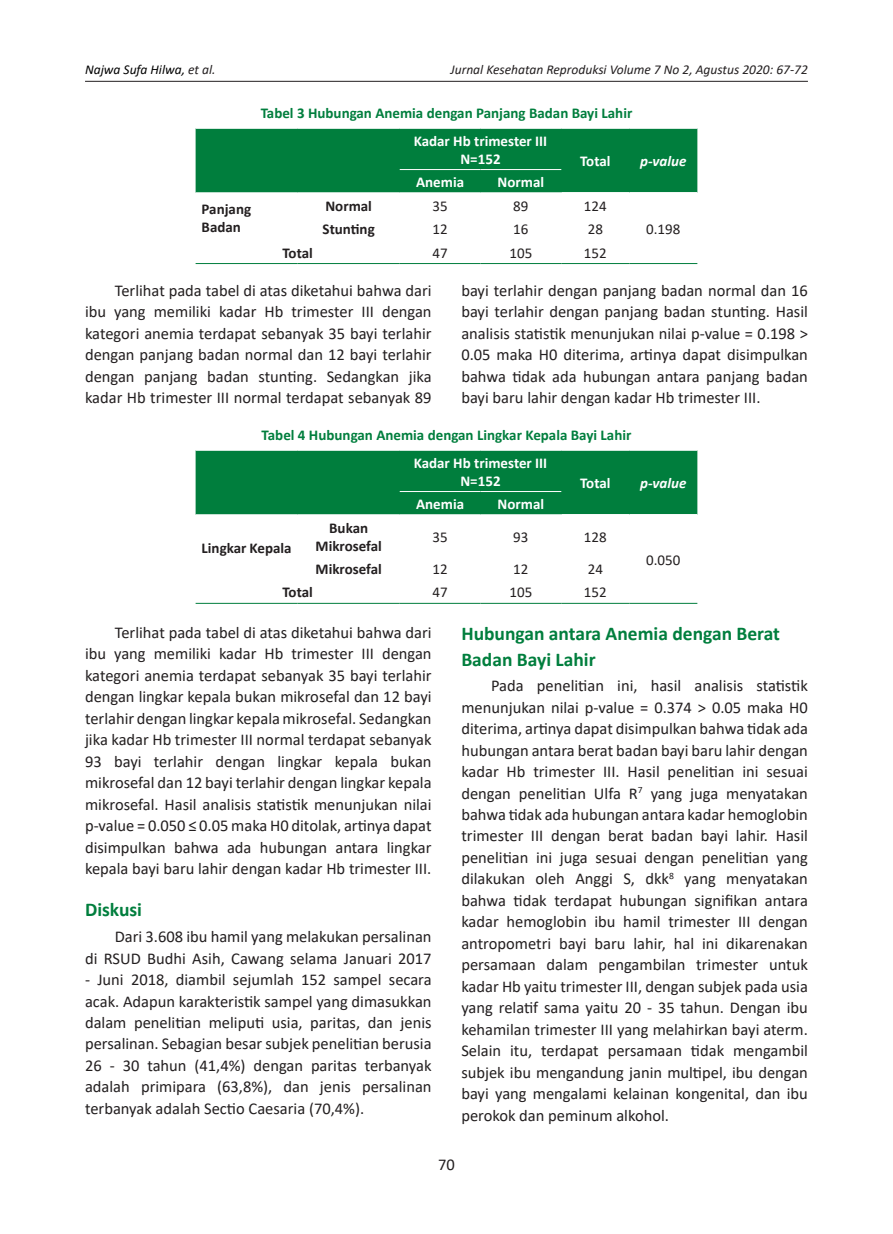
<style>
.page{position:relative;width:893px;height:1234px;background:#fff}
.page>*{position:absolute;margin:0;border:0;box-sizing:border-box;transform-origin:0 0}
.Sub-3{font:700 19.5px/25.3px "Calibri";color:#007e3d}
.Body-2{font:16.5px/21.5px "Calibri";color:#231f20;text-align:justify}
.Tabel_judul{font:700 15px "Calibri";color:#007e3d}
.Tabel_isi{font:700 15px "Calibri";color:#fff}
.Tabel_isi-2{font:700 15px/18px "Calibri";color:#231f20}
.Tabel_isi-3{font:15px "Calibri";color:#231f20}
.Tabel_isi-4{font:italic 700 15px "Calibri";color:#fff}
.t1{font:italic 13.5px "Calibri";color:#231f20}
.t2{font:italic 13.5px "Calibri";color:#000}
.s1{color:#231f20}
</style>
<div class="page">
<hr style="left:85px;top:81px;width:723px;height:1px;background:#231f20">
<div style="left:196px;top:129px;width:501px;height:63px;background:#007e3d"></div>
<hr style="left:400px;top:263px;width:80px;height:1px;background:#007e3d">
<hr style="left:196px;top:263px;width:102px;height:1px;background:#007e3d">
<hr style="left:298px;top:263px;width:102px;height:1px;background:#007e3d">
<hr style="left:629px;top:263px;width:68px;height:1px;background:#007e3d">
<hr style="left:400px;top:169px;width:80px;height:1px;background:#fff">
<hr style="left:480px;top:169px;width:81px;height:1px;background:#fff">
<hr style="left:480px;top:263px;width:81px;height:1px;background:#007e3d">
<hr style="left:561px;top:263px;width:68px;height:1px;background:#007e3d">
<div style="left:196px;top:451px;width:501px;height:63px;background:#007e3d"></div>
<hr style="left:196px;top:603px;width:102px;height:1px;background:#007e3d">
<hr style="left:298px;top:603px;width:102px;height:1px;background:#007e3d">
<hr style="left:629px;top:603px;width:68px;height:1px;background:#007e3d">
<hr style="left:400px;top:491px;width:80px;height:1px;background:#fff">
<hr style="left:480px;top:491px;width:81px;height:1px;background:#fff">
<hr style="left:400px;top:603px;width:80px;height:1px;background:#007e3d">
<hr style="left:480px;top:603px;width:81px;height:1px;background:#007e3d">
<hr style="left:561px;top:603px;width:68px;height:1px;background:#007e3d">
<p class="t2" style="left:85px;top:60px;width:132px">Najwa Sufa Hilwa, <span class="s1">et al.</span></p>
<p class="t1" style="left:450px;top:60px;width:359px">Jurnal Kesehatan Reproduksi Volume 7 No 2, Agustus 2020: 67-72</p>
<p class="Tabel_judul" style="left:261px;top:102px;width:373px">Tabel 3 Hubungan Anemia dengan Panjang Badan Bayi Lahir</p>
<p class="Tabel_isi" style="left:414px;top:130px;width:135px">Kadar Hb trimester III</p>
<p class="Tabel_isi" style="left:460px;top:148px;width:42px">N=152</p>
<p class="Tabel_isi" style="left:580px;top:150px;width:32px">Total</p>
<p class="Tabel_isi-4" style="left:640px;top:150px;width:48px">p-value</p>
<p class="Tabel_isi" style="left:416px;top:171px;width:49px">Anemia</p>
<p class="Tabel_isi" style="left:498px;top:171px;width:48px">Normal</p>
<p class="Tabel_isi-2" style="left:202px;top:199px;width:51px">Panjang<br>Badan</p>
<p class="Tabel_isi-2" style="left:325px;top:197px;width:48px">Normal</p>
<p class="Tabel_isi-3" style="left:432px;top:195px;width:17px">35</p>
<p class="Tabel_isi-3" style="left:513px;top:195px;width:17px">89</p>
<p class="Tabel_isi-3" style="left:584px;top:195px;width:24px">124</p>
<p class="Tabel_isi-2" style="left:323px;top:220px;width:54px">Stunting</p>
<p class="Tabel_isi-3" style="left:432px;top:219px;width:17px">12</p>
<p class="Tabel_isi-3" style="left:513px;top:219px;width:17px">16</p>
<p class="Tabel_isi-3" style="left:588px;top:219px;width:17px">28</p>
<p class="Tabel_isi-3" style="left:646px;top:219px;width:36px">0.198</p>
<p class="Tabel_isi-2" style="left:282px;top:243px;width:32px">Total</p>
<p class="Tabel_isi-3" style="left:432px;top:242px;width:17px">47</p>
<p class="Tabel_isi-3" style="left:509px;top:242px;width:24px">105</p>
<p class="Tabel_isi-3" style="left:584px;top:242px;width:24px">152</p>
<p class="Body-2" style="left:85px;top:279px;width:348px;text-indent:30px">Terlihat pada tabel di atas diketahui bahwa dari ibu yang memiliki kadar Hb trimester III dengan kategori anemia terdapat sebanyak 35 bayi terlahir dengan panjang badan normal dan 12 bayi terlahir dengan panjang badan stunting. Sedangkan jika kadar Hb trimester III normal terdapat sebanyak 89</p>
<p class="Body-2" style="left:461px;top:279px;width:348px">bayi terlahir dengan panjang badan normal dan 16 bayi terlahir dengan panjang badan stunting. Hasil analisis statistik menunjukan nilai p-value = 0.198 &gt; 0.05 maka H0 diterima, artinya dapat disimpulkan bahwa tidak ada hubungan antara panjang badan bayi baru lahir dengan kadar Hb trimester III.</p>
<p class="Tabel_judul" style="left:262px;top:424px;width:371px">Tabel 4 Hubungan Anemia dengan Lingkar Kepala Bayi Lahir</p>
<p class="Tabel_isi" style="left:414px;top:452px;width:135px">Kadar Hb trimester III</p>
<p class="Tabel_isi" style="left:460px;top:470px;width:42px">N=152</p>
<p class="Tabel_isi" style="left:580px;top:472px;width:32px">Total</p>
<p class="Tabel_isi-4" style="left:640px;top:472px;width:48px">p-value</p>
<p class="Tabel_isi" style="left:416px;top:493px;width:49px">Anemia</p>
<p class="Tabel_isi" style="left:498px;top:493px;width:48px">Normal</p>
<p class="Tabel_isi-2" style="left:202px;top:539px;width:92px">Lingkar Kepala</p>
<p class="Tabel_isi-2" style="left:316px;top:518px;width:68px;text-align:center">Bukan<br>Mikrosefal</p>
<p class="Tabel_isi-3" style="left:432px;top:526px;width:17px">35</p>
<p class="Tabel_isi-3" style="left:513px;top:526px;width:17px">93</p>
<p class="Tabel_isi-3" style="left:584px;top:526px;width:24px">128</p>
<p class="Tabel_isi-3" style="left:646px;top:549px;width:36px">0.050</p>
<p class="Tabel_isi-2" style="left:316px;top:559px;width:68px">Mikrosefal</p>
<p class="Tabel_isi-3" style="left:432px;top:558px;width:17px">12</p>
<p class="Tabel_isi-3" style="left:513px;top:558px;width:17px">12</p>
<p class="Tabel_isi-3" style="left:588px;top:558px;width:17px">24</p>
<p class="Tabel_isi-2" style="left:282px;top:583px;width:32px">Total</p>
<p class="Tabel_isi-3" style="left:432px;top:582px;width:17px">47</p>
<p class="Tabel_isi-3" style="left:509px;top:582px;width:24px">105</p>
<p class="Tabel_isi-3" style="left:584px;top:582px;width:24px">152</p>
<p class="Body-2" style="left:85px;top:621px;width:348px;text-indent:30px">Terlihat pada tabel di atas diketahui bahwa dari ibu yang memiliki kadar Hb trimester III dengan kategori anemia terdapat sebanyak 35 bayi terlahir dengan lingkar kepala bukan mikrosefal dan 12 bayi terlahir dengan lingkar kepala mikrosefal. Sedangkan jika kadar Hb trimester III normal terdapat sebanyak 93 bayi terlahir dengan lingkar kepala bukan mikrosefal dan 12 bayi terlahir dengan lingkar kepala mikrosefal. Hasil analisis statistik menunjukan nilai p-value = 0.050 ≤ 0.05 maka H0 ditolak, artinya dapat disimpulkan bahwa ada hubungan antara lingkar kepala bayi baru lahir dengan kadar Hb trimester III.</p>
<p class="Sub-3" style="left:85px;top:896px;width:59px">Diskusi</p>
<p class="Body-2" style="left:85px;top:925px;width:348px;text-align:right">Dari 3.608 ibu hamil yang melakukan persalinan<br>di RSUD Budhi Asih, Cawang selama Januari 2017</p>
<p class="Body-2" style="left:85px;top:968px;width:348px">- Juni 2018, diambil sejumlah 152 sampel secara acak. Adapun karakteristik sampel yang dimasukkan dalam penelitian meliputi usia, paritas, dan jenis persalinan. Sebagian besar subjek penelitian berusia 26 - 30 tahun (41,4%) dengan paritas terbanyak adalah primipara (63,8%), dan jenis persalinan terbanyak adalah Sectio Caesaria (70,4%).</p>
<p class="Sub-3" style="left:461px;top:620px;width:320px">Hubungan antara Anemia dengan Berat<br>Badan Bayi Lahir</p>
<p class="Body-2" style="left:461px;top:674px;width:348px;text-indent:30px">Pada penelitian ini, hasil analisis statistik menunjukan nilai p-value = 0.374 &gt; 0.05 maka H0 diterima, artinya dapat disimpulkan bahwa tidak ada hubungan antara berat badan bayi baru lahir dengan kadar Hb trimester III. Hasil penelitian ini sesuai dengan penelitian Ulfa R<sup>7</sup> yang juga menyatakan bahwa tidak ada hubungan antara kadar hemoglobin trimester III dengan berat badan bayi lahir. Hasil penelitian ini juga sesuai dengan penelitian yang dilakukan oleh Anggi S, dkk<sup>8</sup> yang menyatakan bahwa tidak terdapat hubungan signifikan antara kadar hemoglobin ibu hamil trimester III dengan antropometri bayi baru lahir, hal ini dikarenakan persamaan dalam pengambilan trimester untuk kadar Hb yaitu trimester III, dengan subjek pada usia yang relatif sama yaitu 20 - 35 tahun. Dengan ibu kehamilan trimester III yang melahirkan bayi aterm.<br>Selain itu, terdapat persamaan tidak mengambil subjek ibu mengandung janin multipel, ibu dengan bayi yang mengalami kelainan kongenital, dan ibu perokok dan peminum alkohol.</p>
<p class="Body-2" style="left:438px;top:1152px;width:18px">70</p>
</div>
